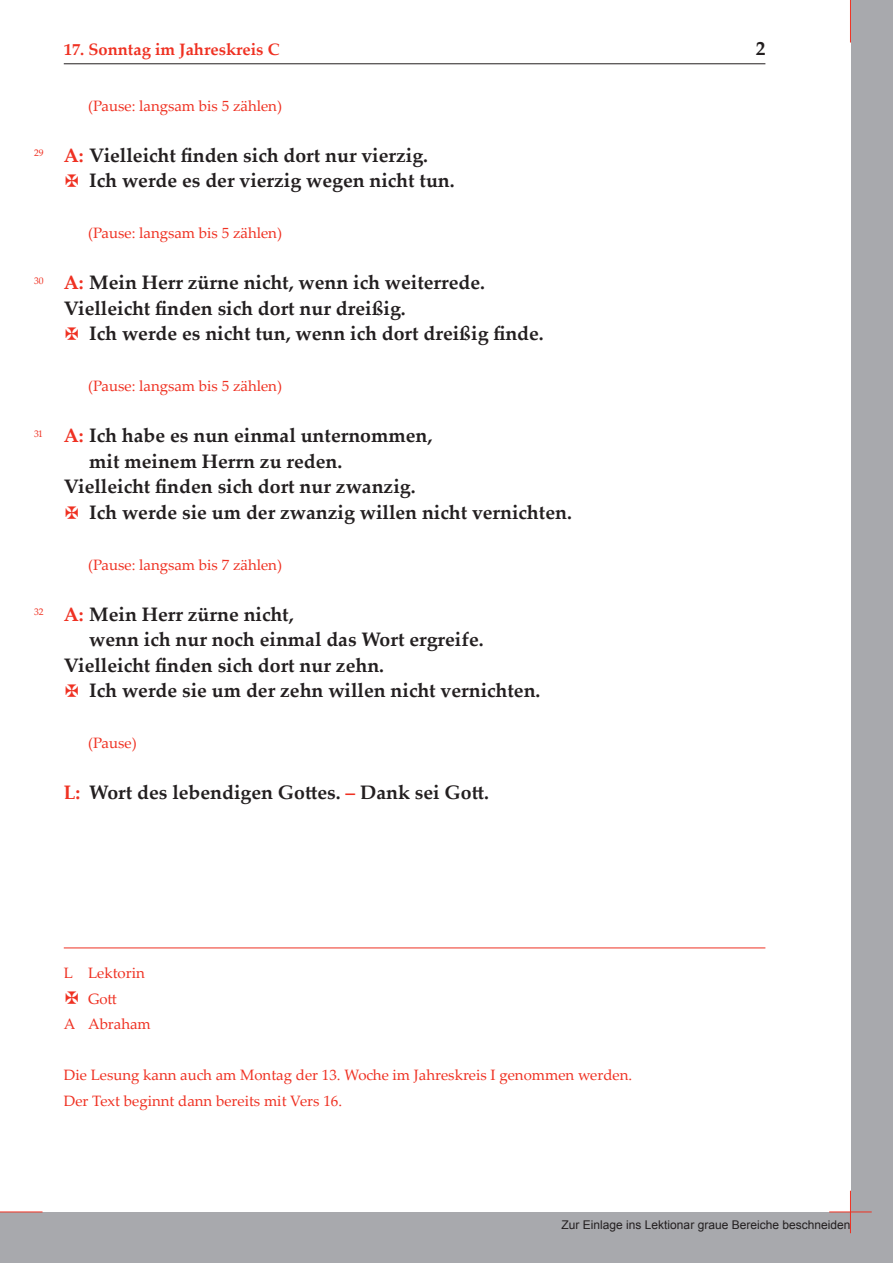
<style>
.page{position:relative;width:893px;height:1263px;background:#a8a9ad}
.page>*{position:absolute;margin:0;border:0;box-sizing:border-box;transform-origin:0 0}
.t1{font:700 19.5px/25.5px "Palatino Linotype";color:#231f20}
.t2{font:700 16.5px "Palatino Linotype";color:#ef3122}
.t3{font:15px/25.5px "Palatino Linotype";color:#ef3122}
.t4{font:12px "Arial";color:#231f20}
.s1{color:#ef3122}
</style>
<div class="page">
<div style="left:0;top:0;width:850px;height:1212px;background:#fff"></div>
<hr style="left:850px;top:0;width:1px;height:43px;background:#ef3122">
<hr style="left:850px;top:1191px;width:1px;height:42px;background:#ef3122">
<hr style="left:829px;top:1212px;width:43px;height:1px;background:#ef3122">
<hr style="left:0;top:1212px;width:43px;height:1px;background:#ef3122">
<hr style="left:64px;top:63px;width:701px;height:1px;background:#231f20">
<hr style="left:64px;top:947px;width:701px;height:1px;background:#ef3122">
<p class="t2" style="left:64px;top:38px;width:217px">17. Sonntag im Jahreskreis C</p>
<p class="t1" style="left:756px;top:35px;width:11px">2</p>
<p class="t3" style="left:88px;top:92px;width:195px">(Pause: langsam bis 5 zählen)</p>
<p class="t1" style="left:89px;top:142px;width:367px;text-indent:-55px"><sup>29</sup> <span class="s1">A:</span> Vielleicht finden sich dort nur vierzig.<br>Ich werde es der vierzig wegen nicht tun.</p>
<p class="t3" style="left:88px;top:220px;width:195px">(Pause: langsam bis 5 zählen)</p>
<p class="t1" style="left:64px;top:269px;width:423px;text-indent:-30px"><sup>30</sup> <span class="s1">A:</span> Mein Herr zürne nicht, wenn ich weiterrede.<br>Vielleicht finden sich dort nur dreißig.</p>
<p class="t1" style="left:89px;top:320px;width:456px">Ich werde es nicht tun, wenn ich dort dreißig finde.</p>
<p class="t3" style="left:88px;top:373px;width:195px">(Pause: langsam bis 5 zählen)</p>
<p class="t1" style="left:34px;top:422px;width:400px"><sup>31</sup> <span class="s1">A:</span> Ich habe es nun einmal unternommen,</p>
<p class="t1" style="left:89px;top:448px;width:254px">mit meinem Herrn zu reden.</p>
<p class="t1" style="left:64px;top:473px;width:353px">Vielleicht finden sich dort nur zwanzig.</p>
<p class="t1" style="left:89px;top:499px;width:484px">Ich werde sie um der zwanzig willen nicht vernichten.</p>
<p class="t3" style="left:88px;top:551px;width:195px">(Pause: langsam bis 7 zählen)</p>
<p class="t1" style="left:34px;top:601px;width:261px"><sup>32</sup> <span class="s1">A:</span> Mein Herr zürne nicht,</p>
<p class="t1" style="left:89px;top:626px;width:396px">wenn ich nur noch einmal das Wort ergreife.</p>
<p class="t1" style="left:64px;top:652px;width:322px">Vielleicht finden sich dort nur zehn.</p>
<p class="t1" style="left:89px;top:677px;width:453px">Ich werde sie um der zehn willen nicht vernichten.</p>
<p class="t3" style="left:88px;top:730px;width:50px">(Pause)</p>
<p class="t1" style="left:64px;top:779px;width:427px"><span class="s1">L:</span> Wort des lebendigen Gottes. <span class="s1">–</span> Dank sei Gott.</p>
<p class="t3" style="left:64px;top:960px;width:83px">L Lektorin</p>
<p class="t3" style="left:88px;top:985px;width:30px">Gott</p>
<p class="t3" style="left:64px;top:1011px;width:89px">A Abraham</p>
<p class="t3" style="left:64px;top:1062px;width:570px">Die Lesung kann auch am Montag der 13. Woche im Jahreskreis I genommen werden.<br>Der Text beginnt dann bereits mit Vers 16.</p>
<p class="t4" style="left:562px;top:1217px;width:290px">Zur Einlage ins Lektionar graue Bereiche beschneiden</p>
</div>
